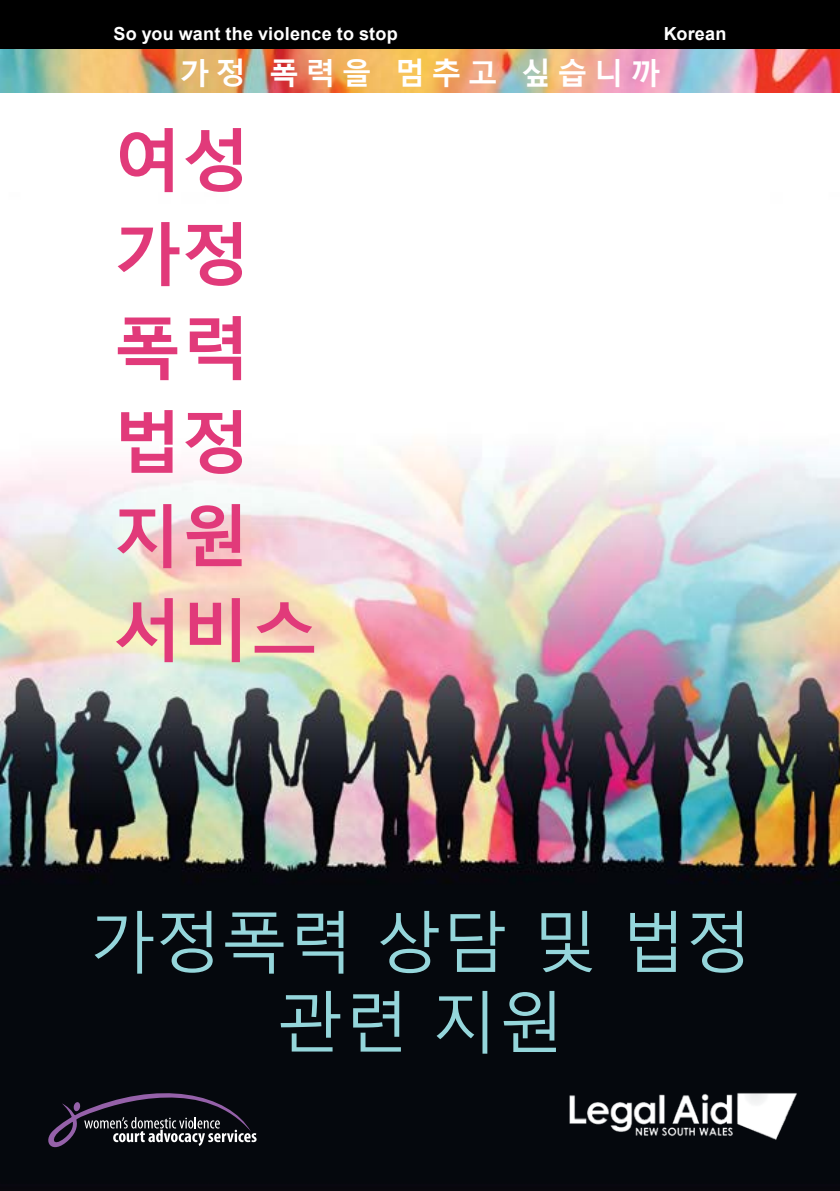
<style>
.page{position:relative;width:840px;height:1191px;background:#fff}
.page>*{position:absolute;margin:0;border:0;box-sizing:border-box;transform-origin:0 0}
.t1{font:700 68px/94px "Malgun Gothic";letter-spacing:.005em;color:#e13a7a}
.t2{font:66.6px/80px "Malgun Gothic";letter-spacing:-.01em;color:#95d6db;text-align:center}
.t3{font:700 30px "Malgun Gothic";letter-spacing:.21em;color:#fff}
.t4{font:700 18px "Arial";letter-spacing:.01em;color:#fff}
</style>
<div class="page">
<img style="left:0;top:443px;width:839px;height:748px">
<svg style="left:48px;top:1093px;width:208px;height:54px;background:#2e2b36"></svg>
<img style="left:568px;top:1087px;width:234px;height:61px">
<img style="left:0;top:48px;width:839px;height:44px">
<div style="left:0;top:0;width:839px;height:48px;background:#000"></div>
<p class="t4" style="left:113px;top:22px;width:285px">So you want the violence to stop</p>
<p class="t4" style="left:663px;top:22px;width:64px">Korean</p>
<h3 class="t3" style="left:179px;top:53px;width:482px">가정 폭력을 멈추고 싶습니까</h3>
<h1 class="t1" style="left:113px;top:109px;width:206px">여성 가정 폭력 법정 지원 서비스</h1>
<h2 class="t2" style="left:89px;top:899px;width:664px">가정폭력 상담 및 법정 관련 지원</h2>
</div>
